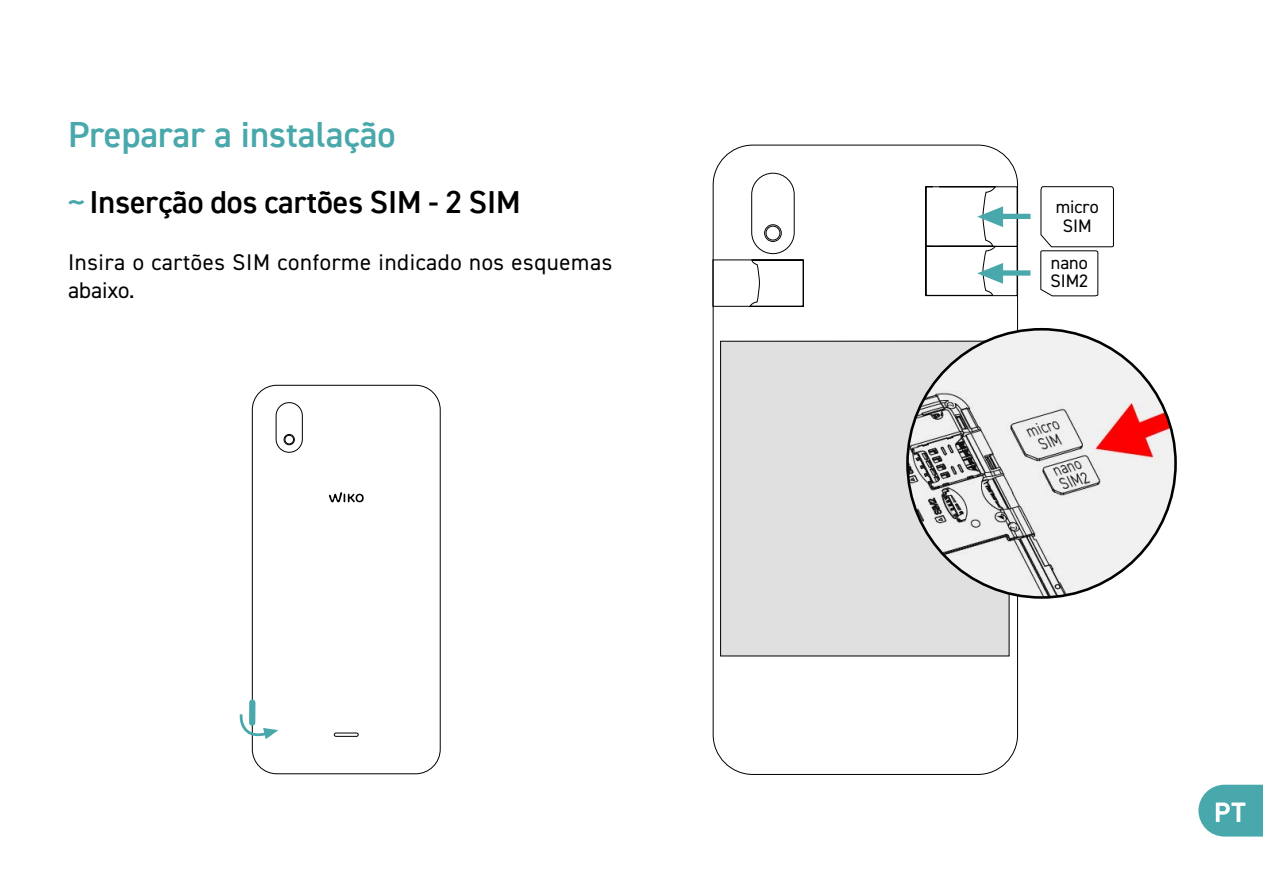
<style>
.page{position:relative;width:1263px;height:893px;background:#fff}
.page>*{position:absolute;margin:0;border:0;box-sizing:border-box;transform-origin:0 0}
.t1{font:600 36.3px "DIN2014";color:#49a8ab}
.t2{font:600 31.8px "DIN2014";color:#000}
.t3{font:22.8px/27.3px "DIN2014";letter-spacing:.025em;color:#000}
.t4{font:18.15px/18.1px "DIN2014";color:#000}
.s1{color:#49a8ab}
</style>
<div class="page">
<svg style="left:1198px;top:784px;width:65px;height:52px"></svg>
<div style="left:751px;top:173px;width:44px;height:81px;border:1px solid #000;border-radius:21px"></div>
<div style="left:764px;top:224px;width:18px;height:18px;border:1px solid #000;border-radius:50%"></div>
<div style="left:766px;top:226px;width:14px;height:14px;border:1px solid #000;border-radius:50%"></div>
<svg style="left:712px;top:259px;width:92px;height:48px"></svg>
<div style="left:721px;top:341px;width:288px;height:315px;background:#e0e0e0"></div>
<div style="left:720px;top:341px;width:290px;height:315px;border:1px solid #000"></div>
<div style="left:993px;top:270px;width:38px;height:5px;background:#49a8ab"></div>
<div style="left:993px;top:214px;width:38px;height:5px;background:#49a8ab"></div>
<svg style="left:925px;top:186px;width:93px;height:110px"></svg>
<svg style="left:1040px;top:186px;width:74px;height:111px"></svg>
<img style="left:907px;top:329px;width:269px;height:268px;border-radius:134px">
<div style="left:252px;top:385px;width:189px;height:389px;border:1px solid #000;border-radius:25px"></div>
<div style="left:276px;top:402px;width:27px;height:50px;border:1px solid #000;border-radius:13px"></div>
<div style="left:284px;top:434px;width:11px;height:11px;border:1px solid #000;border-radius:50%"></div>
<div style="left:334px;top:732px;width:25px;height:4px;border:1px solid #000;border-radius:2px"></div>
<div style="left:285px;top:435px;width:9px;height:9px;border:1px solid #000;border-radius:50%"></div>
<svg style="left:329px;top:492px;width:35px;height:10px"></svg>
<svg style="left:239px;top:711px;width:39px;height:28px"></svg>
<div style="left:249px;top:702px;width:6px;height:20px;background:#49a8ab"></div>
<h1 class="t1" style="left:68px;top:111px;width:329px">Preparar a instalação</h1>
<h2 class="t2" style="left:68px;top:181px;width:454px"><span class="s1">~</span> Inserção dos cartões SIM - 2 SIM</h2>
<p class="t3" style="left:68px;top:248px;width:546px">Insira o cartões SIM conforme indicado nos esquemas abaixo.</p>
<p class="t4" style="left:1050px;top:253px;width:40px">nano<br>SIM2</p>
<p class="t4" style="left:1056px;top:198px;width:45px;text-align:center">micro<br>SIM</p>
</div>
